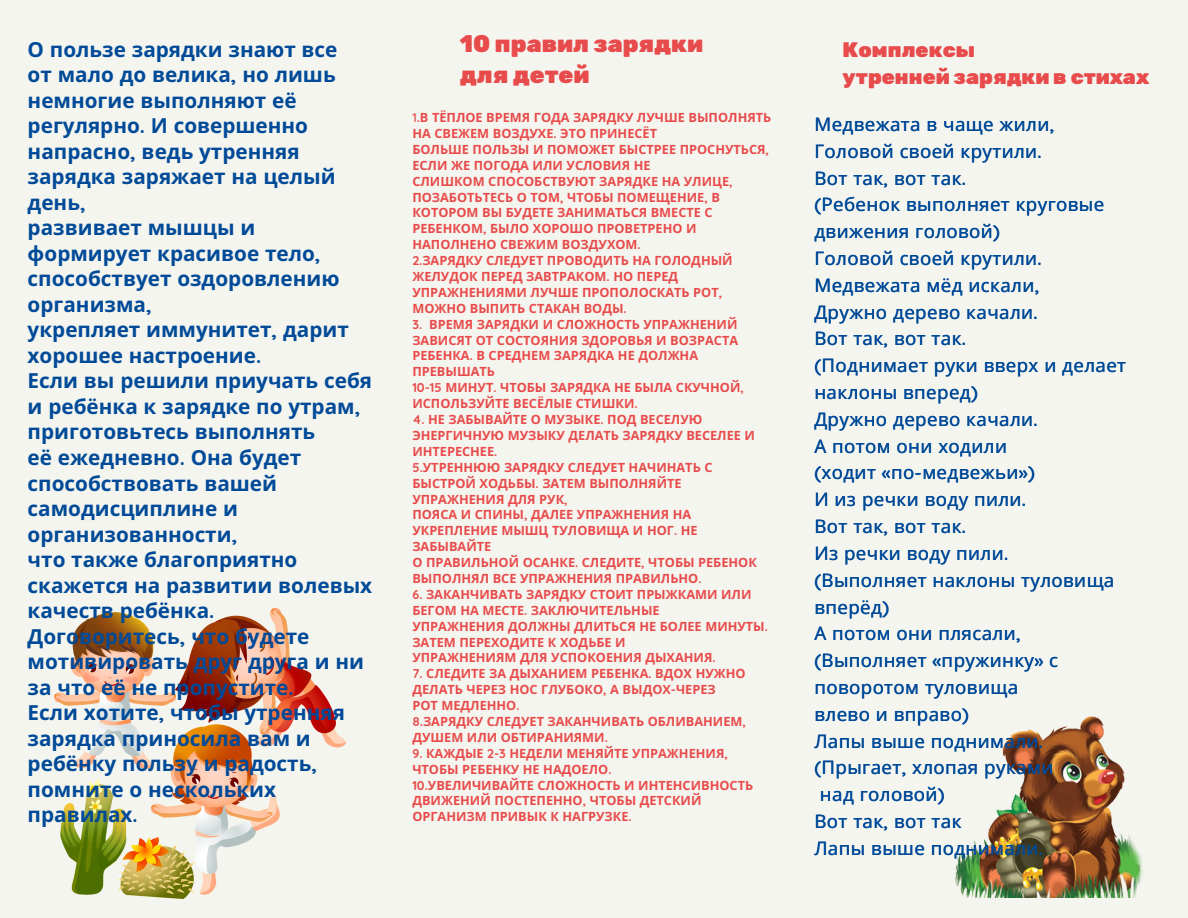
<style>
.page{position:relative;width:1188px;height:918px;background:#f5f5ef}
.page>*{position:absolute;margin:0;border:0;box-sizing:border-box;transform-origin:0 0}
.t1{font:900 24px/30.3px "Rubik";color:#e84b4b}
.t2{font:900 21px/26.5px "Rubik";color:#e84b4b}
.t3{font:700 20.7px/25.5px "Noto Sans";color:#004a98}
.t4{font:18.6px/26.8px "Noto Sans";letter-spacing:.02em;color:#004a98}
.t5{font:700 12.75px/15.9px "Noto Sans";color:#e84b4b}
.s1{font-family:"Quicksand"}
.s2{font-family:"Quicksand";font-weight:500}
</style>
<div class="page">
<img style="left:955px;top:716px;width:188px;height:182px">
<img style="left:54px;top:608px;width:292px;height:290px">
<p class="t3" style="left:28px;top:36px;width:346px">О пользе зарядки знают все<br>от мало до велика<span class="s1">,</span> но лишь немногие выполняют её регулярно<span class="s1">.</span> И совершенно напрасно<span class="s1">,</span> ведь утренняя зарядка заряжает на целый день<span class="s1">,<br></span>развивает мышцы и формирует красивое тело<span class="s1">, </span>способствует оздоровлению организма<span class="s1">,<br></span>укрепляет иммунитет<span class="s1">,</span> дарит хорошее настроение<span class="s1">.<br></span>Если вы решили приучать себя и ребёнка к зарядке по утрам<span class="s1">, </span>приготовьтесь выполнять<br>её ежедневно<span class="s1">.</span> Она будет способствовать вашей самодисциплине и организованности<span class="s1">,<br></span>что также благоприятно скажется на развитии волевых качеств ребёнка<span class="s1">.<br></span>Договоритесь<span class="s1">,</span> что будете мотивировать друг друга и ни за что её не пропустите<span class="s1">.<br></span>Если хотите<span class="s1">,</span> чтобы утренняя зарядка приносила вам и ребёнку пользу и радость<span class="s1">, </span>помните о нескольких правилах<span class="s1">.</span></p>
<h1 class="t1" style="left:460px;top:29px;width:245px">10 правил зарядки для детей</h1>
<h2 class="t2" style="left:843px;top:36px;width:308px">Комплексы<br>утренней зарядки в стихах</h2>
<p class="t5" style="left:412px;top:109px;width:360px"><span class="s2">1</span><span class="s1">.</span>В ТЁПЛОЕ ВРЕМЯ ГОДА ЗАРЯДКУ ЛУЧШЕ ВЫПОЛНЯТЬ НА СВЕЖЕМ ВОЗДУХЕ<span class="s1">.</span> ЭТО ПРИНЕСЁТ<br>БОЛЬШЕ ПОЛЬЗЫ И ПОМОЖЕТ БЫСТРЕЕ ПРОСНУТЬСЯ<span class="s1">, </span>ЕСЛИ ЖЕ ПОГОДА ИЛИ УСЛОВИЯ НЕ<br>СЛИШКОМ СПОСОБСТВУЮТ ЗАРЯДКЕ НА УЛИЦЕ<span class="s1">, </span>ПОЗАБОТЬТЕСЬ О ТОМ<span class="s1">,</span> ЧТОБЫ ПОМЕЩЕНИЕ<span class="s1">,</span> В КОТОРОМ ВЫ БУДЕТЕ ЗАНИМАТЬСЯ ВМЕСТЕ С РЕБЕНКОМ<span class="s1">,</span> БЫЛО ХОРОШО ПРОВЕТРЕНО И НАПОЛНЕНО СВЕЖИМ ВОЗДУХОМ<span class="s1">.<br>2.</span>ЗАРЯДКУ СЛЕДУЕТ ПРОВОДИТЬ НА ГОЛОДНЫЙ ЖЕЛУДОК ПЕРЕД ЗАВТРАКОМ<span class="s1">.</span> НО ПЕРЕД УПРАЖНЕНИЯМИ ЛУЧШЕ ПРОПОЛОСКАТЬ РОТ<span class="s1">, </span>МОЖНО ВЫПИТЬ СТАКАН ВОДЫ<span class="s1">.</span></p>
<p class="t5" style="left:412px;top:316px;width:333px"><span class="s1">3.</span> ВРЕМЯ ЗАРЯДКИ И СЛОЖНОСТЬ УПРАЖНЕНИЙ ЗАВИСЯТ ОТ СОСТОЯНИЯ ЗДОРОВЬЯ И ВОЗРАСТА РЕБЕНКА<span class="s1">.</span> В СРЕДНЕМ ЗАРЯДКА НЕ ДОЛЖНА ПРЕВЫШАТЬ<br><span class="s1">10-15</span> МИНУТ<span class="s1">.</span> ЧТОБЫ ЗАРЯДКА НЕ БЫЛА СКУЧНОЙ<span class="s1">, </span>ИСПОЛЬЗУЙТЕ ВЕСЁЛЫЕ СТИШКИ<span class="s1">.</span></p>
<p class="t5" style="left:412px;top:411px;width:346px"><span class="s1">4.</span> НЕ ЗАБЫВАЙТЕ О МУЗЫКЕ<span class="s1">.</span> ПОД ВЕСЕЛУЮ<br>ЭНЕРГИЧНУЮ МУЗЫКУ ДЕЛАТЬ ЗАРЯДКУ ВЕСЕЛЕЕ И<br>ИНТЕРЕСНЕЕ<span class="s1">.<br>5.</span>УТРЕННЮЮ ЗАРЯДКУ СЛЕДУЕТ НАЧИНАТЬ С<br>БЫСТРОЙ ХОДЬБЫ<span class="s1">.</span> ЗАТЕМ ВЫПОЛНЯЙТЕ<br>УПРАЖНЕНИЯ ДЛЯ РУК<span class="s1">,<br></span>ПОЯСА И СПИНЫ<span class="s1">,</span> ДАЛЕЕ УПРАЖНЕНИЯ НА<br>УКРЕПЛЕНИЕ МЫШЦ ТУЛОВИЩА И НОГ<span class="s1">.</span> НЕ<br>ЗАБЫВАЙТЕ<br>О ПРАВИЛЬНОЙ ОСАНКЕ<span class="s1">.</span> СЛЕДИТЕ<span class="s1">,</span> ЧТОБЫ РЕБЕНОК<br>ВЫПОЛНЯЛ ВСЕ УПРАЖНЕНИЯ ПРАВИЛЬНО<span class="s1">.</span></p>
<p class="t5" style="left:412px;top:586px;width:357px"><span class="s1">6.</span> ЗАКАНЧИВАТЬ ЗАРЯДКУ СТОИТ ПРЫЖКАМИ ИЛИ БЕГОМ НА МЕСТЕ<span class="s1">.</span> ЗАКЛЮЧИТЕЛЬНЫЕ<br>УПРАЖНЕНИЯ ДОЛЖНЫ ДЛИТЬСЯ НЕ БОЛЕЕ МИНУТЫ<span class="s1">.<br></span>ЗАТЕМ ПЕРЕХОДИТЕ К ХОДЬБЕ И<br>УПРАЖНЕНИЯМ ДЛЯ УСПОКОЕНИЯ ДЫХАНИЯ<span class="s1">.</span></p>
<p class="t5" style="left:412px;top:665px;width:335px"><span class="s1">7.</span> СЛЕДИТЕ ЗА ДЫХАНИЕМ РЕБЕНКА<span class="s1">.</span> ВДОХ НУЖНО ДЕЛАТЬ ЧЕРЕЗ НОС ГЛУБОКО<span class="s1">,</span> А ВЫДОХ<span class="s1">-</span>ЧЕРЕЗ<br>РОТ МЕДЛЕННО<span class="s1">.<br>8.</span>ЗАРЯДКУ СЛЕДУЕТ ЗАКАНЧИВАТЬ ОБЛИВАНИЕМ<span class="s1">, </span>ДУШЕМ ИЛИ ОБТИРАНИЯМИ<span class="s1">.</span></p>
<p class="t5" style="left:412px;top:745px;width:342px"><span class="s1">9.</span> КАЖДЫЕ <span class="s1">2-3</span> НЕДЕЛИ МЕНЯЙТЕ УПРАЖНЕНИЯ<span class="s1">, </span>ЧТОБЫ РЕБЕНКУ НЕ НАДОЕЛО<span class="s1">.<br>10.</span>УВЕЛИЧИВАЙТЕ СЛОЖНОСТЬ И ИНТЕНСИВНОСТЬ ДВИЖЕНИЙ ПОСТЕПЕННО<span class="s1">,</span> ЧТОБЫ ДЕТСКИЙ ОРГАНИЗМ ПРИВЫК К НАГРУЗКЕ<span class="s1">.</span></p>
<p class="t4" style="left:814px;top:110px;width:313px">Медвежата в чаще жили<span class="s2">,<br></span>Головой своей крутили<span class="s2">.<br></span>Вот так<span class="s2">,</span> вот так<span class="s2">.<br>(</span>Ребенок выполняет круговые движения головой<span class="s2">)<br></span>Головой своей крутили<span class="s2">.<br></span>Медвежата мёд искали<span class="s2">,<br></span>Дружно дерево качали<span class="s2">.<br></span>Вот так<span class="s2">,</span> вот так<span class="s2">.<br>(</span>Поднимает руки вверх и делает наклоны вперед<span class="s2">)<br></span>Дружно дерево качали<span class="s2">.<br></span>А потом они ходили<br><span class="s2">(</span>ходит <span class="s2">«</span>по<span class="s2">-</span>медвежьи<span class="s2">»)<br></span>И из речки воду пили<span class="s2">.<br></span>Вот так<span class="s2">,</span> вот так<span class="s2">.<br></span>Из речки воду пили<span class="s2">.<br>(</span>Выполняет наклоны туловища вперёд<span class="s2">)<br></span>А потом они плясали<span class="s2">, (</span>Выполняет <span class="s2">«</span>пружинку<span class="s2">»</span> с поворотом туловища<br>влево и вправо<span class="s2">)<br></span>Лапы выше поднимали<span class="s2">. (</span>Прыгает<span class="s2">,</span> хлопая руками<br>над головой<span class="s2">)<br></span>Вот так<span class="s2">,</span> вот так<br>Лапы выше поднимали<span class="s2">.</span></p>
</div>
